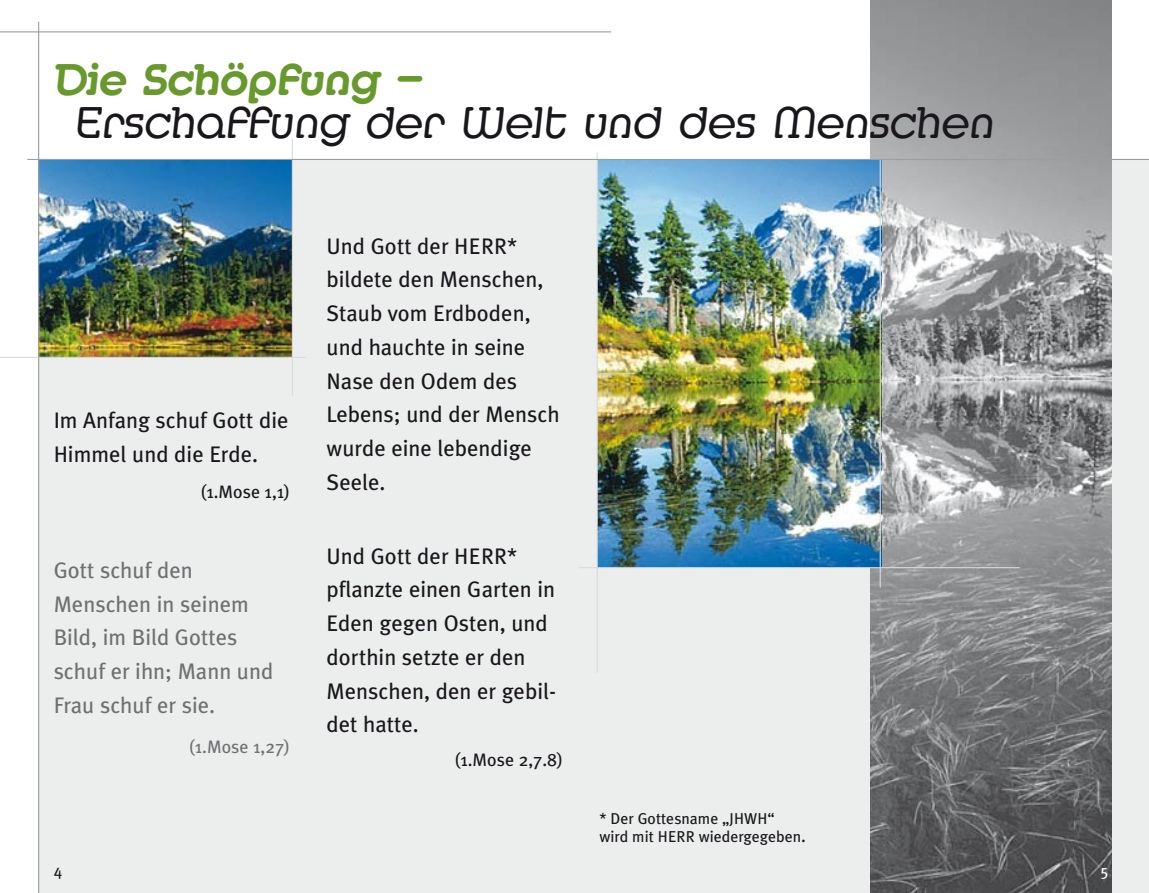
<style>
.page{position:relative;width:1149px;height:893px;background:#fff}
.page>*{position:absolute;margin:0;border:0;box-sizing:border-box;transform-origin:0 0}
.t1{font:45px "Medfly";color:#1a171c}
.t2{font:800 45px "Medfly";color:#68992c}
.t3{font:22.5px/33.8px "Meta Plus";color:#1a171c}
.t4{font:22.5px/33.8px "Meta Plus";color:#6f7072}
.t5{font:18px "Meta Plus";color:#1a171c}
.t6{font:18px "Meta Plus";color:#6f7072}
.t7{font:15.75px/18px "Meta Plus";color:#1a171c}
.t8{font:15.75px "Meta Plus";color:#fff}
.s1{font-size:18px}
</style>
<div class="page">
<div style="left:39px;top:159px;width:1109px;height:734px;background:#eceded"></div>
<hr style="left:0;top:31px;width:611px;height:1px;background:#9c9d9f">
<img style="left:869px;top:0;width:241px;height:893px">
<img style="left:597px;top:160px;width:284px;height:407px">
<img style="left:39px;top:160px;width:253px;height:197px">
<hr style="left:579px;top:567px;width:440px;height:1px;background:#d9dadb">
<hr style="left:596px;top:153px;width:1px;height:520px;background:#d9dadb">
<hr style="left:879px;top:159px;width:1px;height:428px;background:#d9dadb">
<hr style="left:0;top:357px;width:306px;height:1px;background:#d9dadb">
<hr style="left:292px;top:139px;width:1px;height:256px;background:#d9dadb">
<hr style="left:38px;top:22px;width:1px;height:871px;background:#9c9d9f">
<hr style="left:27px;top:159px;width:1121px;height:1px;background:#9c9d9f">
<h1 class="t2" style="left:54px;top:54px;width:369px">Die Schöpfung –</h1>
<h1 class="t1" style="left:74px;top:97px;width:920px">Erschaffung der Welt und des Menschen</h1>
<p class="t3" style="left:54px;top:405px;width:236px">Im Anfang schuf Gott die<br>Himmel und die Erde.</p>
<p class="t5" style="left:200px;top:483px;width:91px">(1.Mose 1,1)</p>
<p class="t4" style="left:54px;top:554px;width:221px">Gott schuf den<br>Menschen in seinem<br>Bild, im Bild Gottes schuf er ihn; Mann und<br>Frau schuf er sie.</p>
<p class="t6" style="left:189px;top:738px;width:103px">(1.Mose 1,27)</p>
<p class="t3" style="left:326px;top:230px;width:234px">Und Gott der HERR* bildete den Menschen,<br>Staub vom Erdboden, und hauchte in seine<br>Nase den Odem des<br>Lebens; und der Mensch wurde eine lebendige<br>Seele.</p>
<p class="t3" style="left:326px;top:540px;width:231px">Und Gott der HERR* pflanzte einen Garten in<br>Eden gegen Osten, und dorthin setzte er den<br>Menschen, den er gebil&shy;det hatte.</p>
<p class="t5" style="left:454px;top:751px;width:110px">(1.Mose 2,7.8)</p>
<p class="t7" style="left:599px;top:810px;width:208px">* Der Gottesname „JHWH“ wird mit HERR wiedergegeben<span class="s1">.</span></p>
<p class="t7" style="left:54px;top:862px;width:10px">4</p>
<p class="t8" style="left:1100px;top:863px;width:10px">5</p>
</div>
